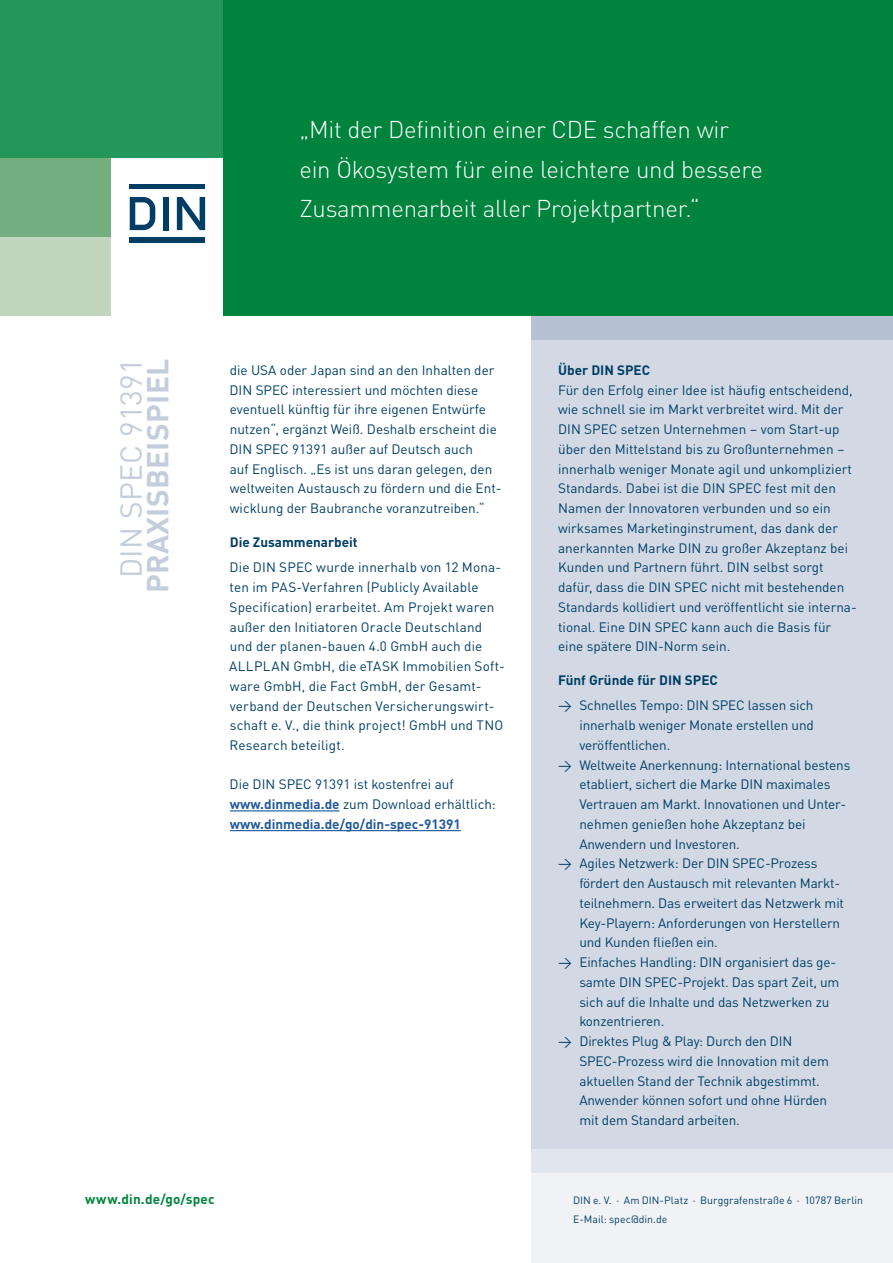
<style>
.page{position:relative;width:893px;height:1263px;background:#fff}
.page>*{position:absolute;margin:0;border:0;box-sizing:border-box;transform-origin:0 0}
.t1{font:700 30px "DINOT";letter-spacing:.01em;color:#c4cddc}
.t2{font:30px "DINOT";letter-spacing:.01em;color:#c4cddc}
.t3{font:300 24px/39.5px "DINOT";letter-spacing:-.01em;color:#fff}
.t4{font:13.5px/19.8px "DINOT";color:#003e65}
.t5{font:700 13.5px "DINOT";color:#003e65}
.t6{font:700 13.5px "DINOT";letter-spacing:.015em;color:#00843d}
.t7{font:10.5px/19.8px "DINOT";color:#003e65}
.s1{font-weight:700;color:#245a9c}
</style>
<div class="page">
<div style="left:0;top:0;width:112px;height:316px;background:#c0d6bf"></div>
<div style="left:0;top:0;width:112px;height:237px;background:#73ae7f"></div>
<div style="left:0;top:0;width:223px;height:158px;background:#239659"></div>
<div style="left:223px;top:0;width:670px;height:316px;background:#00843d"></div>
<hr style="left:230px;top:810px;width:110px;height:1px;background:#245a9c">
<hr style="left:230px;top:830px;width:231px;height:1px;background:#245a9c">
<div style="left:531px;top:1173px;width:362px;height:90px;background:#f0f2f6"></div>
<div style="left:531px;top:339px;width:362px;height:810px;background:#d2d9e5"></div>
<div style="left:531px;top:1149px;width:362px;height:24px;background:#e1e5ed"></div>
<div style="left:531px;top:316px;width:362px;height:23px;background:#b6c2d4"></div>
<svg style="left:130px;top:197px;width:25px;height:33px"></svg>
<div style="left:130px;top:184px;width:75px;height:5px;background:#003e65"></div>
<div style="left:163px;top:197px;width:5px;height:33px;background:#003e65"></div>
<svg style="left:177px;top:197px;width:28px;height:33px"></svg>
<div style="left:130px;top:238px;width:75px;height:5px;background:#003e65"></div>
<h2 class="t3" style="left:299px;top:108px;width:465px">„Mit der Definition einer CDE schaffen wir ein Ökosystem für eine leichtere und bessere<br>Zusammenarbeit aller Projektpartner.“</h2>
<h1 class="t2" style="left:108px;top:578px;width:221px;rotate:-90deg">DIN SPEC 91391</h1>
<h1 class="t1" style="left:134px;top:593px;width:236px;rotate:-90deg">PRAXISBEISPIEL</h1>
<p class="t4" style="left:230px;top:359px;width:273px">die USA oder Japan sind an den Inhalten der DIN SPEC interessiert und möchten diese eventuell künftig für ihre eigenen Entwürfe nutzen“, ergänzt Weiß. Deshalb erscheint die DIN SPEC 91391 außer auf Deutsch auch<br>auf Englisch. „Es ist uns daran gelegen, den weltweiten Austausch zu fördern und die Ent&shy;wicklung der Baubranche voranzutreiben.“</p>
<p class="t5" style="left:230px;top:531px;width:129px">Die Zusammenarbeit</p>
<p class="t4" style="left:229px;top:556px;width:277px">Die DIN SPEC wurde innerhalb von 12 Mona&shy;ten im PAS-Verfahren (Publicly Available Specification) erarbeitet. Am Projekt waren außer den Initiatoren Oracle Deutschland und der planen-bauen 4.0 GmbH auch die ALLPLAN GmbH, die eTASK Immobilien Soft&shy;ware GmbH, die Fact GmbH, der Gesamt&shy;verband der Deutschen Versicherungswirt&shy;schaft e. V., die think project! GmbH und TNO Research beteiligt.</p>
<p class="t4" style="left:230px;top:773px;width:268px">Die DIN SPEC 91391 ist kostenfrei auf <span class="s1">www.dinmedia.de</span> zum Download erhältlich: <span class="s1">www.dinmedia.de/go/din-spec-91391</span></p>
<p class="t6" style="left:85px;top:1188px;width:131px">www.din.de/go/spec</p>
<p class="t5" style="left:558px;top:359px;width:94px">Über DIN SPEC</p>
<p class="t4" style="left:558px;top:379px;width:300px">Für den Erfolg einer Idee ist häufig entscheidend, wie schnell sie im Markt verbreitet wird. Mit der DIN SPEC setzen Unternehmen – vom Start-up über den Mittelstand bis zu Großunternehmen – innerhalb weniger Monate agil und unkompliziert Standards. Dabei ist die DIN SPEC fest mit den Namen der Innovatoren verbunden und so ein wirksames Marketinginstrument, das dank der anerkannten Marke DIN zu großer Akzeptanz bei Kunden und Partnern führt. DIN selbst sorgt dafür, dass die DIN SPEC nicht mit bestehenden Standards kollidiert und veröffentlicht sie interna&shy;tional. Eine DIN SPEC kann auch die Basis für eine spätere DIN-Norm sein.</p>
<p class="t5" style="left:558px;top:669px;width:161px">Fünf Gründe für DIN SPEC</p>
<p class="t4" style="left:579px;top:694px;width:236px;text-align:justify;text-indent:-21px">→ Schnelles Tempo: DIN SPEC lassen sich innerhalb weniger Monate erstellen und veröffentlichen.</p>
<p class="t4" style="left:579px;top:754px;width:272px;text-indent:-21px">→ Weltweite Anerkennung: International bestens etabliert, sichert die Marke DIN maximales Vertrauen am Markt. Innovationen und Unter&shy;nehmen genießen hohe Akzeptanz bei Anwendern und Investoren.</p>
<p class="t4" style="left:579px;top:852px;width:266px;text-indent:-21px">→ Agiles Netzwerk: Der DIN SPEC-Prozess fördert den Austausch mit relevanten Markt&shy;teilnehmern. Das erweitert das Netzwerk mit Key-Playern: Anforderungen von Herstellern und Kunden fließen ein.</p>
<p class="t4" style="left:579px;top:951px;width:262px;text-indent:-21px">→ Einfaches Handling: DIN organisiert das ge&shy;samte DIN SPEC-Projekt. Das spart Zeit, um sich auf die Inhalte und das Netzwerken zu konzentrieren.</p>
<p class="t4" style="left:579px;top:1030px;width:251px;text-indent:-21px">→ Direktes Plug &amp; Play: Durch den DIN SPEC-Prozess wird die Innovation mit dem aktuellen Stand der Technik abgestimmt.<br>Anwender können sofort und ohne Hürden mit dem Standard arbeiten.</p>
<p class="t7" style="left:573px;top:1189px;width:291px">DIN e. V. · Am DIN-Platz · Burggrafenstraße 6 · 10787 Berlin<br>E-Mail: spec@din.de</p>
</div>
